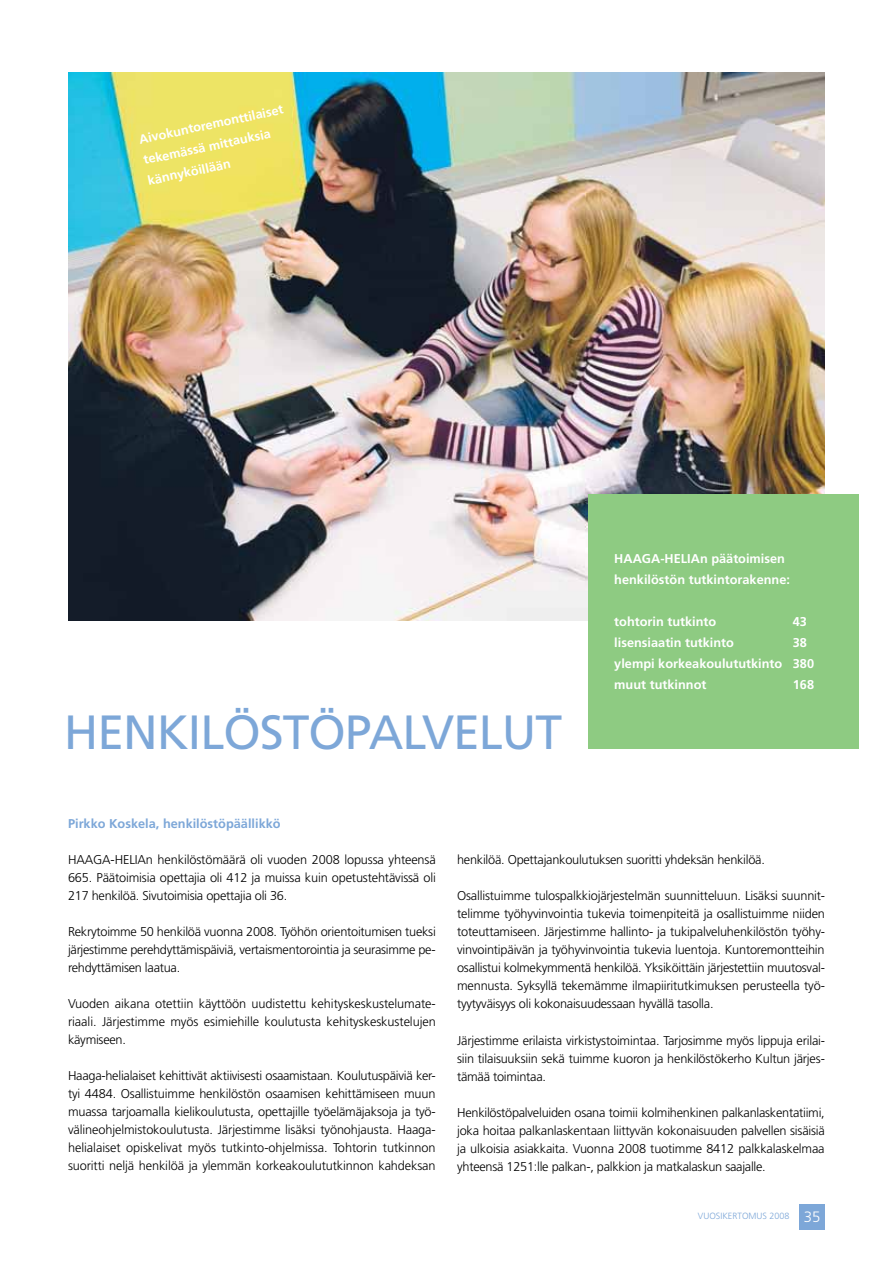
<style>
.page{position:relative;width:893px;height:1263px;background:#fff}
.page>*{position:absolute;margin:0;border:0;box-sizing:border-box;transform-origin:0 0}
.t1{font:48px "Frutiger LT";letter-spacing:-.02em;color:#7da7d8}
.t2{font:300 12.75px/18px "Frutiger LT";letter-spacing:-.02em;color:#000;text-align:justify}
.t3{font:700 12.75px/21px "Frutiger LT";color:#fff}
.t4{font:700 12.75px "Frutiger LT";color:#7da7d8}
.t5{font:300 9px "Frutiger LT";color:#7da7d8}
.s1{font-size:15px;color:#fff}
</style>
<div class="page">
<div style="left:799px;top:1204px;width:26px;height:25px;background:#7da7d8"></div>
<img style="left:68px;top:72px;width:757px;height:549px">
<div style="left:588px;top:494px;width:271px;height:255px;background:#8ecb82"></div>
<p class="t3" style="left:137px;top:129px;width:149px;rotate:-12deg">Aivokuntoremonttilaiset tekemässä mittauksia kännyköillään</p>
<h1 class="t1" style="left:64px;top:704px;width:500px">HENKILÖSTÖPALVELUT</h1>
<p class="t3" style="left:614px;top:548px;width:177px">HAAGA-HELIAn päätoimisen henkilöstön tutkintorakenne:</p>
<p class="t3" style="left:614px;top:611px;width:104px">tohtorin tutkinto</p>
<p class="t3" style="left:793px;top:611px;width:16px">43</p>
<p class="t3" style="left:614px;top:632px;width:121px">lisensiaatin tutkinto</p>
<p class="t3" style="left:614px;top:632px;width:201px;text-indent:179px">38 ylempi korkeakoulututkinto 380 muut tutkinnot</p>
<p class="t3" style="left:793px;top:674px;width:23px">168</p>
<p class="t4" style="left:68px;top:816px;width:214px">Pirkko Koskela, henkilöstöpäällikkö</p>
<p class="t2" style="left:68px;top:851px;width:369px">HAAGA-HELIAn henkilöstömäärä oli vuoden 2008 lopussa yhteensä 665. Päätoimisia opettajia oli 412 ja muissa kuin opetustehtävissä oli 217 henkilöä. Sivutoimisia opettajia oli 36.</p>
<p class="t2" style="left:68px;top:923px;width:369px">Rekrytoimme 50 henkilöä vuonna 2008. Työhön orientoitumisen tueksi järjestimme perehdyttämispäiviä, vertaismentorointia ja seurasimme pe&shy;rehdyttämisen laatua.</p>
<p class="t2" style="left:68px;top:995px;width:369px">Vuoden aikana otettiin käyttöön uudistettu kehityskeskustelumate&shy;riaali. Järjestimme myös esimiehille koulutusta kehityskeskustelujen käymiseen.</p>
<p class="t2" style="left:68px;top:1067px;width:369px">Haaga-helialaiset kehittivät aktiivisesti osaamistaan. Koulutuspäiviä ker&shy;tyi 4484. Osallistuimme henkilöstön osaamisen kehittämiseen muun muassa tarjoamalla kielikoulutusta, opettajille työelämäjaksoja ja työ&shy;välineohjelmistokoulutusta. Järjestimme lisäksi työnohjausta. Haaga&shy;helialaiset opiskelivat myös tutkinto-ohjelmissa. Tohtorin tutkinnon suoritti neljä henkilöä ja ylemmän korkeakoulututkinnon kahdeksan</p>
<p class="t2" style="left:457px;top:851px;width:309px">henkilöä. Opettajankoulutuksen suoritti yhdeksän henkilöä.</p>
<p class="t2" style="left:457px;top:887px;width:369px">Osallistuimme tulospalkkiojärjestelmän suunnitteluun. Lisäksi suunnit&shy;telimme työhyvinvointia tukevia toimenpiteitä ja osallistuimme niiden toteuttamiseen. Järjestimme hallinto- ja tukipalveluhenkilöstön työhy&shy;vinvointipäivän ja työhyvinvointia tukevia luentoja. Kuntoremontteihin osallistui kolmekymmentä henkilöä. Yksiköittäin järjestettiin muutosval&shy;mennusta. Syksyllä tekemämme ilmapiiritutkimuksen perusteella työ&shy;tyytyväisyys oli kokonaisuudessaan hyvällä tasolla.</p>
<p class="t2" style="left:457px;top:1031px;width:369px">Järjestimme erilaista virkistystoimintaa. Tarjosimme myös lippuja erilai&shy;siin tilaisuuksiin sekä tuimme kuoron ja henkilöstökerho Kultun järjes&shy;tämää toimintaa.</p>
<p class="t2" style="left:457px;top:1103px;width:369px">Henkilöstöpalveluiden osana toimii kolmihenkinen palkanlaskentatiimi, joka hoitaa palkanlaskentaan liittyvän kokonaisuuden palvellen sisäisiä ja ulkoisia asiakkaita. Vuonna 2008 tuotimme 8412 palkkalaskelmaa yhteensä 1251:lle palkan-, palkkion ja matkalaskun saajalle.</p>
<p class="t5" style="left:698px;top:1211px;width:124px">VUOSIKERTOMUS 2008 <span class="s1">35</span></p>
</div>
